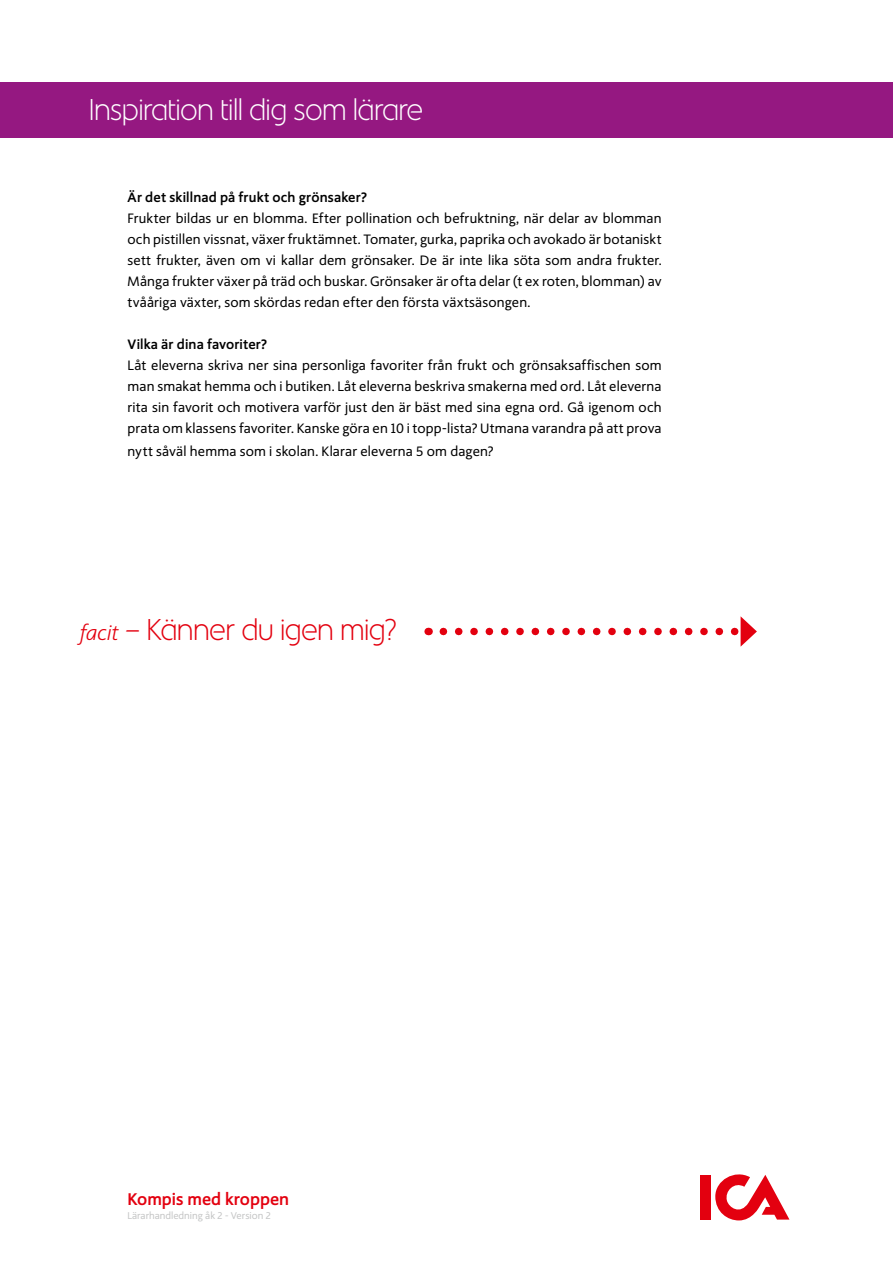
<style>
.page{position:relative;width:893px;height:1263px;background:#fff}
.page>*{position:absolute;margin:0;border:0;box-sizing:border-box;transform-origin:0 0}
.t1{font:300 30px "ICA Rubrik";color:#fff}
.t2{font:300 30px "ICA Rubrik";color:#e3000f}
.t3{font:700 16.8px "ICA Text";color:#e3000f}
.t4{font:13.5px/21px "ICA Text";letter-spacing:.015em;color:#000;text-align:justify}
.t5{font:700 13.5px "ICA Text";letter-spacing:.01em;color:#000}
.t6{font:9.75px "ICA Text";color:#c5c6c6}
.s1{font-family:"ICA Text";font-style:italic;font-size:21px}
</style>
<div class="page">
<div style="left:0;top:82px;width:893px;height:56px;background:#951881"></div>
<div style="left:700px;top:1175px;width:11px;height:44px;background:#e3000f"></div>
<svg style="left:715px;top:1174px;width:74px;height:46px"></svg>
<svg style="left:443px;top:616px;width:314px;height:31px"></svg>
<h1 class="t1" style="left:89px;top:93px;width:335px">Inspiration till dig som lärare</h1>
<p class="t5" style="left:128px;top:189px;width:241px">Är det skillnad på frukt och grönsaker?</p>
<p class="t4" style="left:128px;top:208px;width:536px">Frukter bildas ur en blomma. Efter pollination och befruktning, när delar av blomman och pistillen vissnat, växer fruktämnet. Tomater, gurka, paprika och avokado är botaniskt sett frukter, även om vi kallar dem grönsaker. De är inte lika söta som andra frukter.<br>Många frukter växer på träd och buskar. Grönsaker är ofta delar (t ex roten, blomman) av tvååriga växter, som skördas redan efter den första växtsäsongen.</p>
<p class="t5" style="left:128px;top:336px;width:141px">Vilka är dina favoriter?</p>
<p class="t4" style="left:128px;top:355px;width:536px">Låt eleverna skriva ner sina personliga favoriter från frukt och grönsaksaffischen som man smakat hemma och i butiken. Låt eleverna beskriva smakerna med ord. Låt eleverna rita sin favorit och motivera varför just den är bäst med sina egna ord. Gå igenom och prata om klassens favoriter. Kanske göra en 10 i topp-lista? Utmana varandra på att prova</p>
<p class="t4" style="left:128px;top:441px;width:368px">nytt såväl hemma som i skolan. Klarar eleverna 5 om dagen?</p>
<h1 class="t2" style="left:80px;top:613px;width:318px"><span class="s1">facit</span> – Känner du igen mig?</h1>
<p class="t3" style="left:128px;top:1189px;width:163px">Kompis med kroppen</p>
<p class="t6" style="left:128px;top:1210px;width:145px">Lärarhandledning åk 2 - Version 2</p>
</div>
